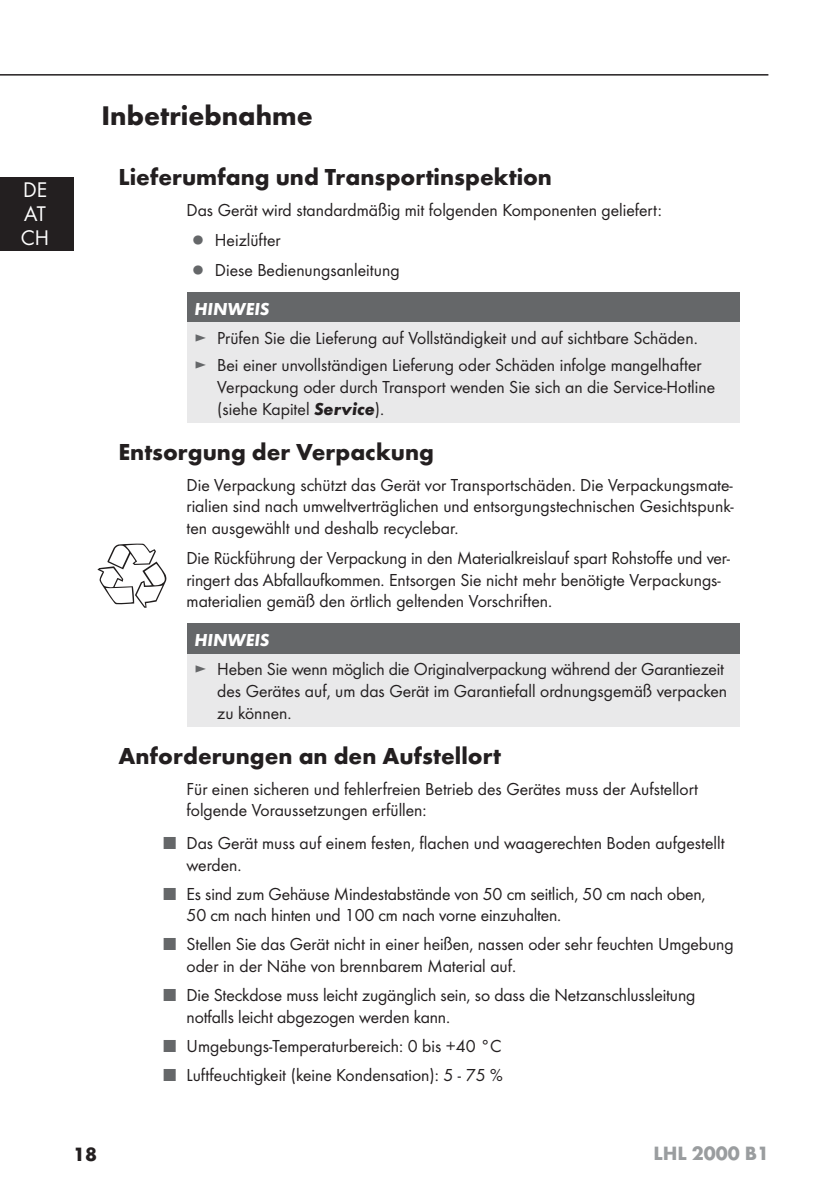
<style>
.page{position:relative;width:839px;height:1192px;background:#fff}
.page>*{position:absolute;margin:0;border:0;box-sizing:border-box;transform-origin:0 0}
.t1{font:700 28px "Futura";color:#231f20}
.t2{font:700 24px "Futura";color:#231f20}
.t3{font:22px/24px "Futura Boo";color:#fff}
.t4{font:700 20px "Futura";color:#9a9d9f}
.t5{font:700 20px "Futura";color:#231f20}
.t6{font:18px/21.6px "Futura Boo";color:#231f20}
.t7{font:italic 700 18px "Futura";color:#fff}
.s1{color:#656769}
.s2{font-family:"Futura";font-weight:700;font-style:italic}
</style>
<div class="page">
<hr style="left:0;top:74px;width:768px;height:2px;background:#231f20">
<div style="left:0;top:177px;width:73px;height:74px;background:#231f20"></div>
<div style="left:187px;top:292px;width:552px;height:30px;background:#656769"></div>
<div style="left:187px;top:322px;width:552px;height:100px;background:#e9e9ea"></div>
<div style="left:187px;top:623px;width:552px;height:30px;background:#656769"></div>
<div style="left:187px;top:653px;width:552px;height:73px;background:#e9e9ea"></div>
<svg style="left:97px;top:543px;width:69px;height:64px"></svg>
<p class="t3" style="left:21px;top:178px;width:30px">DE<br>AT<br>CH</p>
<h1 class="t1" style="left:101px;top:105px;width:213px">Inbetriebnahme</h1>
<h2 class="t2" style="left:119px;top:168px;width:435px">Lieferumfang und Transportinspektion</h2>
<p class="t6" style="left:192px;top:195px;width:471px;line-height:30.2px;text-indent:-6px">Das Gerät wird standardmäßig mit folgenden Komponenten geliefert: <span class="s1">▯</span> Heizlüfter<br><span class="s1">▯</span> Diese Bedienungsanleitung</p>
<p class="t7" style="left:195px;top:302px;width:76px">HINWEIS</p>
<p class="t6" style="left:195px;top:325px;width:508px;line-height:27.2px"><span class="s1">►</span> Prüfen Sie die Lieferung auf Vollständigkeit und auf sichtbare Schäden. <span class="s1">►</span> Bei einer unvollständigen Lieferung oder Schäden infolge mangelhafter</p>
<p class="t6" style="left:217px;top:377px;width:499px">Verpackung oder durch Transport wenden Sie sich an die Service-Hotline (siehe Kapitel <span class="s2">Service</span>).</p>
<h2 class="t2" style="left:119px;top:443px;width:317px">Entsorgung der Verpackung</h2>
<p class="t6" style="left:187px;top:474px;width:548px;text-align:justify">Die Verpackung schützt das Gerät vor Transportschäden. Die Verpackungsmate&shy;rialien sind nach umweltverträglichen und entsorgungstechnischen Gesichtspunk&shy;ten ausgewählt und deshalb recyclebar.</p>
<p class="t6" style="left:187px;top:548px;width:545px">Die Rückführung der Verpackung in den Materialkreislauf spart Rohstoffe und ver&shy;ringert das Abfallaufkommen. Entsorgen Sie nicht mehr benötigte Verpackungs&shy;materialien gemäß den örtlich geltenden Vorschriften.</p>
<p class="t7" style="left:195px;top:633px;width:76px">HINWEIS</p>
<p class="t6" style="left:217px;top:659px;width:511px;text-indent:-23px"><span class="s1">►</span> Heben Sie wenn möglich die Originalverpackung während der Garantiezeit des Gerätes auf, um das Gerät im Garantiefall ordnungsgemäß verpacken zu können.</p>
<h2 class="t2" style="left:119px;top:746px;width:384px">Anforderungen an den Aufstellort</h2>
<p class="t6" style="left:187px;top:778px;width:513px">Für einen sicheren und fehlerfreien Betrieb des Gerätes muss der Aufstellort folgende Voraussetzungen erfüllen:</p>
<p class="t6" style="left:187px;top:833px;width:539px;text-indent:-23px"><span class="s1">■</span> Das Gerät muss auf einem festen, flachen und waagerechten Boden aufgestellt werden.</p>
<p class="t6" style="left:187px;top:883px;width:520px;text-indent:-23px"><span class="s1">■</span> Es sind zum Gehäuse Mindestabstände von 50 cm seitlich, 50 cm nach oben,<br>50 cm nach hinten und 100 cm nach vorne einzuhalten.</p>
<p class="t6" style="left:187px;top:934px;width:548px;text-indent:-23px"><span class="s1">■</span> Stellen Sie das Gerät nicht in einer heißen, nassen oder sehr feuchten Umgebung oder in der Nähe von brennbarem Material auf.</p>
<p class="t6" style="left:187px;top:984px;width:510px;text-indent:-23px"><span class="s1">■</span> Die Steckdose muss leicht zugänglich sein, so dass die Netzanschlussleitung notfalls leicht abgezogen werden kann.</p>
<p class="t6" style="left:164px;top:1035px;width:339px"><span class="s1">■</span> Umgebungs-Temperaturbereich: 0 bis +40 °C</p>
<p class="t6" style="left:164px;top:1064px;width:340px"><span class="s1">■</span> Luftfeuchtigkeit (keine Kondensation): 5 - 75 %</p>
<p class="t5" style="left:73px;top:1145px;width:25px">18</p>
<p class="t4" style="left:653px;top:1144px;width:117px">LHL 2000 B1</p>
</div>
